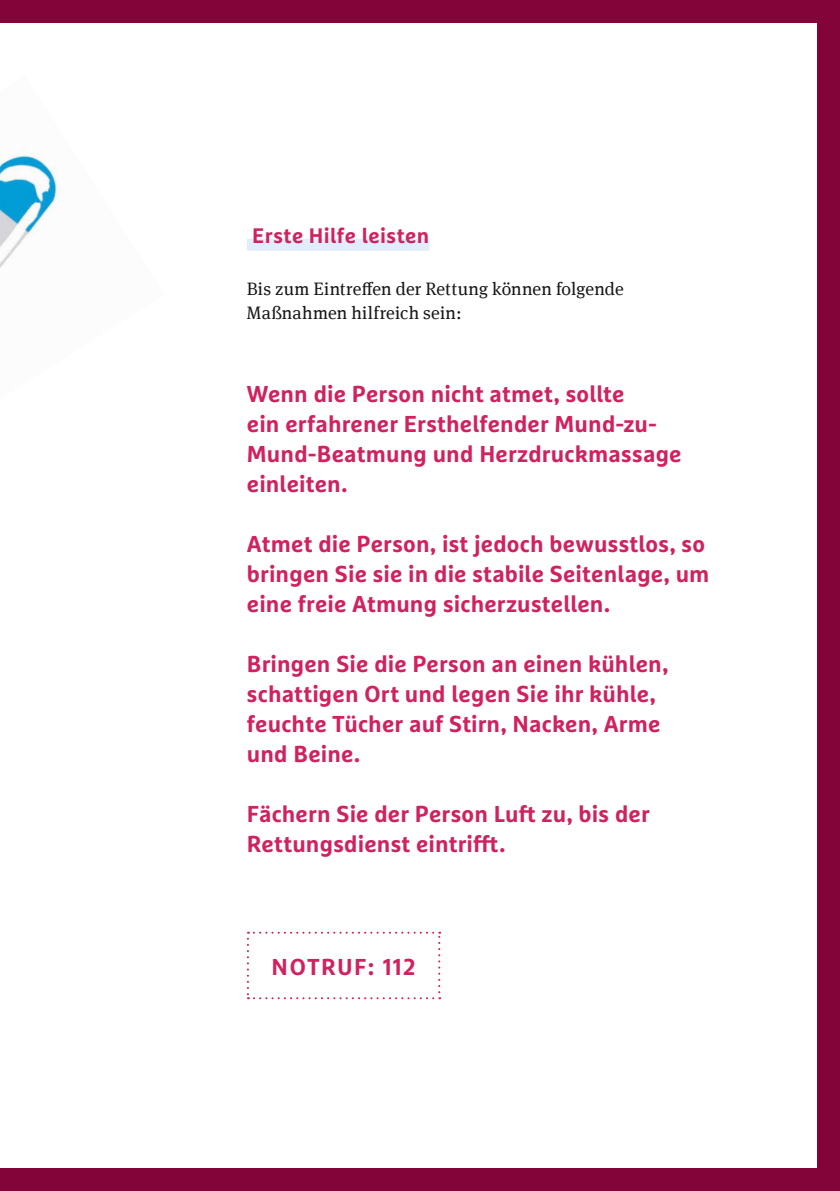
<style>
.page{position:relative;width:840px;height:1191px;background:#fff}
.page>*{position:absolute;margin:0;border:0;box-sizing:border-box;transform-origin:0 0}
.t1{font:700 23px/30px "Marselis OT";letter-spacing:.005em;color:#cf225f}
.t2{font:700 23px "Marselis OT";letter-spacing:.065em;color:#cf225f}
.t3{font:700 21px "Marselis OT";letter-spacing:.02em;color:#cf225f}
.t4{font:18px/24px "Meta Serif Offc";letter-spacing:.01em;color:#181716}
</style>
<div class="page">
<div style="left:247px;top:239px;width:182px;height:12px;background:#e1edfa"></div>
<div style="left:0;top:0;width:839px;height:23px;background:#830439"></div>
<div style="left:0;top:1168px;width:839px;height:23px;background:#830439"></div>
<div style="left:816px;top:0;width:23px;height:1191px;background:#830439"></div>
<svg style="left:247px;top:931px;width:193px;height:68px"></svg>
<img style="left:0;top:151px;width:60px;height:117px">
<p class="t3" style="left:252px;top:222px;width:178px">Erste Hilfe leisten</p>
<p class="t4" style="left:247px;top:278px;width:378px">Bis zum Eintreffen der Rettung können folgende<br>Maßnahmen hilfreich sein:</p>
<p class="t1" style="left:247px;top:378px;width:436px">Wenn die Person nicht atmet, sollte<br>ein erfahrener Ersthelfender Mund-zu-<br>Mund-Beatmung und Herzdruckmassage einleiten.</p>
<p class="t1" style="left:247px;top:528px;width:464px">Atmet die Person, ist jedoch bewusstlos, so bringen Sie sie in die stabile Seitenlage, um eine freie Atmung sicherzustellen.</p>
<p class="t1" style="left:247px;top:648px;width:422px">Bringen Sie die Person an einen kühlen, schattigen Ort und legen Sie ihr kühle, feuchte Tücher auf Stirn, Nacken, Arme und Beine.</p>
<p class="t1" style="left:247px;top:798px;width:404px">Fächern Sie der Person Luft zu, bis der<br>Rettungsdienst eintrifft.</p>
<p class="t2" style="left:271px;top:952px;width:145px">NOTRUF: 112</p>
</div>
